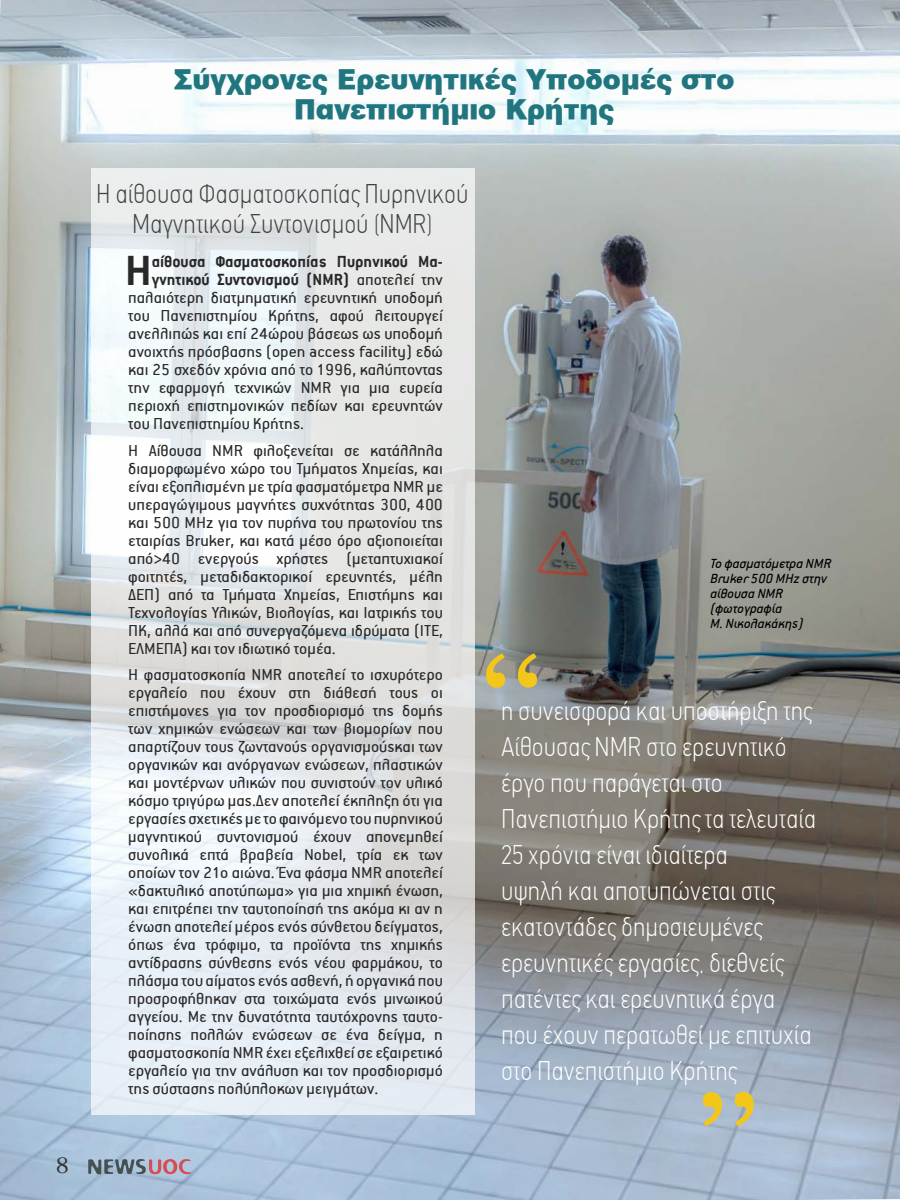
<style>
.page{position:relative;width:900px;height:1200px;background:#fff}
.page>*{position:absolute;margin:0;border:0;box-sizing:border-box;transform-origin:0 0}
.t1{font:700 47.1px "PF Premier Text";color:#292829}
.t2{font:100 condensed 27px/36px "PF Din Text";color:#fff}
.t3{font:100 condensed 27px/30px "PF Din Text";color:#404040;text-align:center}
.t4{font:900 27px/30px "UB Santorini";color:#21757f;text-align:center}
.t5{font:21px "Apollonia";color:#333}
.t6{font:18px/18px "PF Premier Text";color:#292829;text-align:justify}
.t7{font:700 18px "PF Premier Text";color:#292829}
.t8{font:italic 15px/15px "PF Premier Text";color:#000}
.s1{font-weight:400}
</style>
<div class="page">
<img style="left:0;top:0;width:900px;height:1200px">
<svg style="left:91px;top:169px;width:384px;height:946px"></svg>
<svg style="left:486px;top:653px;width:51px;height:35px;background:#b8a85d"></svg>
<svg style="left:703px;top:1092px;width:51px;height:35px;background:#c7bf82"></svg>
<svg style="left:88px;top:1159px;width:103px;height:15px;background:#958d9a"></svg>
<p class="t5" style="left:56px;top:1154px;width:15px">8</p>
<h2 class="t4" style="left:174px;top:64px;width:562px">Σύγχρονες Ερευνητικές Υποδομές στο<br>Πανεπιστήμιο Κρήτης</h2>
<h2 class="t3" style="left:96px;top:179px;width:374px">Η αίθουσα Φασματοσκοπίας Πυρηνικού<br>Μαγνητικού Συντονισμού (NMR)</h2>
<h1 class="t1" style="left:125px;top:247px;width:28px">Η</h1>
<p class="t7" style="left:152px;top:253px;width:293px">αίθουσα Φασματοσκοπίας Πυρηνικού Μα-</p>
<p class="t7" style="left:152px;top:271px;width:293px">γνητικού Συντονισμού (NMR) <span class="s1">αποτελεί την</span></p>
<p class="t6" style="left:128px;top:289px;width:316px">παλαιότερη διατμηματική ερευνητική υποδομή</p>
<p class="t6" style="left:128px;top:307px;width:316px">του Πανεπιστημίου Κρήτης, αφού λειτουργεί</p>
<p class="t6" style="left:128px;top:325px;width:316px">ανελλιπώς και επί 24ώρου βάσεως ως υποδομή</p>
<p class="t6" style="left:128px;top:343px;width:316px">ανοιχτής πρόσβασης (open access facility) εδώ</p>
<p class="t6" style="left:128px;top:361px;width:316px">και 25 σχεδόν χρόνια από το 1996, καλύπτοντας</p>
<p class="t6" style="left:128px;top:379px;width:316px">την εφαρμογή τεχνικών NMR για μια ευρεία</p>
<p class="t6" style="left:128px;top:397px;width:316px">περιοχή επιστημονικών πεδίων και ερευνητών</p>
<p class="t6" style="left:128px;top:415px;width:177px">του Πανεπιστημίου Κρήτης.</p>
<p class="t6" style="left:128px;top:442px;width:316px">Η Αίθουσα NMR φιλοξενείται σε κατάλληλα διαμορφωμένο χώρο του Τμήματος Χημείας, και είναι εξοπλισμένη με τρία φασματόμετρα NMR με υπεραγώγιμους μαγνήτες συχνότητας 300, 400 και 500 MHz για τον πυρήνα του πρωτονίου της εταιρίας Bruker, και κατά μέσο όρο αξιοποιείται από&gt;40 ενεργούς χρήστες (μεταπτυχιακοί φοιτητές, μεταδιδακτορικοί ερευνητές, μέλη ΔΕΠ) από τα Τμήματα Χημείας, Επιστήμης και Τεχνολογίας Υλικών, Βιολογίας, και Ιατρικής του ΠΚ, αλλά και από συνεργαζόμενα ιδρύματα (ΙΤΕ, ΕΛΜΕΠΑ) και τον ιδιωτικό τομέα.</p>
<p class="t6" style="left:128px;top:666px;width:316px">Η φασματοσκοπία NMR αποτελεί το ισχυρότερο εργαλείο που έχουν στη διάθεσή τους οι επιστήμονες για τον προσδιορισμό της δομής των χημικών ενώσεων και των βιομορίων που απαρτίζουν τους ζωντανούς οργανισμούςκαι των οργανικών και ανόργανων ενώσεων, πλαστικών και μοντέρνων υλικών που συνιστούν τον υλικό κόσμο τριγύρω μας.Δεν αποτελεί έκπληξη ότι για εργασίες σχετικές με το φαινόμενο του πυρηνικού μαγνητικού συντονισμού έχουν απονεμηθεί συνολικά επτά βραβεία Nobel, τρία εκ των οποίων τον 21ο αιώνα. Ένα φάσμα NMR αποτελεί «δακτυλικό αποτύπωμα» για μια χημική ένωση, και επιτρέπει την ταυτοποίησή της ακόμα κι αν η ένωση αποτελεί μέρος ενός σύνθετου δείγματος, όπως ένα τρόφιμο, τα προϊόντα της χημικής αντίδρασης σύνθεσης ενός νέου φαρμάκου, το πλάσμα του αίματος ενός ασθενή, ή οργανικά που προσροφήθηκαν στα τοιχώματα ενός μινωικού αγγείου. Με την δυνατότητα ταυτόχρονης ταυτο&shy;ποίησης πολλών ενώσεων σε ένα δείγμα, η φασματοσκοπία NMR έχει εξελιχθεί σε εξαιρετικό εργαλείο για την ανάλυση και τον προσδιορισμό της σύστασης πολύπλοκων μειγμάτων.</p>
<p class="t8" style="left:710px;top:556px;width:123px">Το φασματόμετρα NMR<br>Bruker 500 MHz στην αίθουσα NMR (φωτογραφία<br>Μ. Νικολακάκης)</p>
<p class="t2" style="left:501px;top:693px;width:317px">η συνεισφορά και υποστήριξη της<br>Αίθουσας NMR στο ερευνητικό έργο που παράγεται στο<br>Πανεπιστήμιο Κρήτης τα τελευταία<br>25 χρόνια είναι ιδιαίτερα<br>υψηλή και αποτυπώνεται στις εκατοντάδες δημοσιευμένες ερευνητικές εργασίες, διεθνείς πατέντες και ερευνητικά έργα που έχουν περατωθεί με επιτυχία στο Πανεπιστήμιο Κρήτης</p>
</div>
